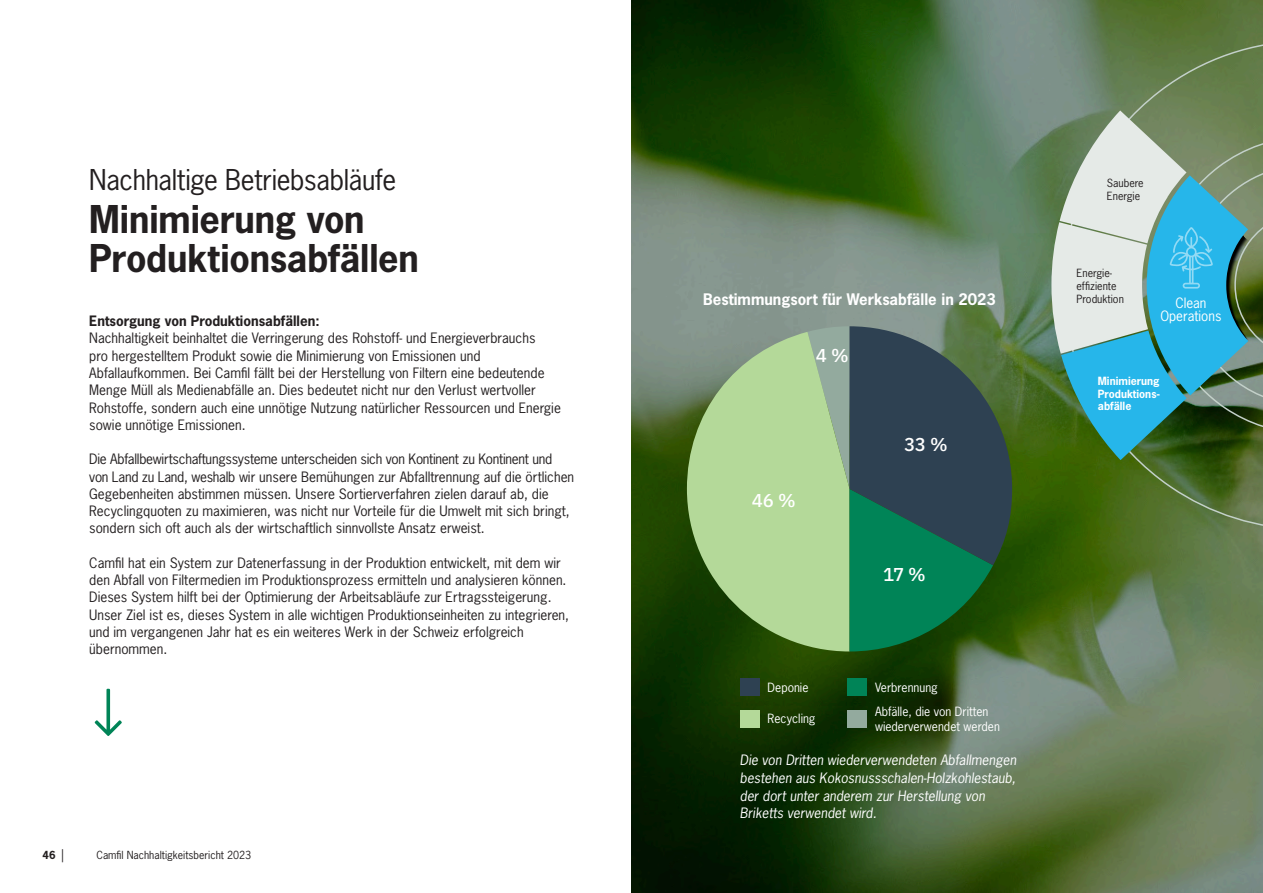
<style>
.page{position:relative;width:1263px;height:893px;background:#fff}
.page>*{position:absolute;margin:0;border:0;box-sizing:border-box;transform-origin:0 0}
.t1{font:700 36px/39px "News Gothic Std";letter-spacing:-.005em;color:#231f20}
.t2{font:27px "News Gothic Std";letter-spacing:-.015em;color:#231f20}
.t3{font:18.6px "IBM Plex Sans Medm";color:#fff}
.t4{font:700 15px "News Gothic Std";color:#fff}
.t5{font:13.5px/17.2px "News Gothic Std";color:#231f20}
.t6{font:italic 13.5px/18px "News Gothic Std";color:#fff}
.t7{font:700 13.5px "News Gothic Std";color:#231f20}
.t8{font:13.35px/13.4px "News Gothic Std";color:#fff;text-align:center}
.t9{font:12px/15px "News Gothic Std";color:#fff}
.t10{font:10.65px/12.8px "News Gothic Std";color:#231f20}
.t11{font:700 10.65px/12.8px "News Gothic Std";color:#fff;text-align:justify}
.t12{font:10.5px "News Gothic Std";color:#231f20}
.t13{font:700 10.5px "News Gothic Std";color:#231f20}
.s1{font-weight:400;font-size:13.2px}
</style>
<div class="page">
<img style="left:631px;top:0;width:632px;height:893px">
<svg style="left:1062px;top:40px;width:201px;height:491px;background:#59763c"></svg>
<svg style="left:1051px;top:110px;width:212px;height:350px;background:#6da6a3"></svg>
<div style="left:740px;top:678px;width:19px;height:18px;background:#2e4152"></div>
<div style="left:847px;top:678px;width:19px;height:18px;background:#008457"></div>
<div style="left:740px;top:710px;width:19px;height:18px;background:#b4d999"></div>
<div style="left:847px;top:710px;width:19px;height:18px;background:#93aa9e"></div>
<svg style="left:687px;top:332px;width:120px;height:319px;background:#94b77d"></svg>
<svg style="left:807px;top:326px;width:205px;height:325px;background:#40715a"></svg>
<p class="t2" style="left:89px;top:162px;width:309px">Nachhaltige Betriebsabläufe</p>
<p class="t1" style="left:89px;top:199px;width:331px">Minimierung von<br>Produktionsabfällen</p>
<p class="t7" style="left:89px;top:312px;width:232px">Entsorgung von Produktionsabfällen:</p>
<p class="t5" style="left:89px;top:330px;width:473px">Nachhaltigkeit beinhaltet die Verringerung des Rohstoff- und Energieverbrauchs<br>pro hergestelltem Produkt sowie die Minimierung von Emissionen und Abfallaufkommen. Bei Camfil fällt bei der Herstellung von Filtern eine bedeutende Menge Müll als Medienabfälle an. Dies bedeutet nicht nur den Verlust wertvoller Rohstoffe, sondern auch eine unnötige Nutzung natürlicher Ressourcen und Energie sowie unnötige Emissionen.</p>
<p class="t5" style="left:89px;top:450px;width:486px">Die Abfallbewirtschaftungssysteme unterscheiden sich von Kontinent zu Kontinent und von Land zu Land, weshalb wir unsere Bemühungen zur Abfalltrennung auf die örtlichen Gegebenheiten abstimmen müssen. Unsere Sortierverfahren zielen darauf ab, die Recyclingquoten zu maximieren, was nicht nur Vorteile für die Umwelt mit sich bringt, sondern sich oft auch als der wirtschaftlich sinnvollste Ansatz erweist.</p>
<p class="t5" style="left:89px;top:554px;width:481px">Camfil hat ein System zur Datenerfassung in der Produktion entwickelt, mit dem wir den Abfall von Filtermedien im Produktionsprozess ermitteln und analysieren können.<br>Dieses System hilft bei der Optimierung der Arbeitsabläufe zur Ertragssteigerung.<br>Unser Ziel ist es, dieses System in alle wichtigen Produktionseinheiten zu integrieren, und im vergangenen Jahr hat es ein weiteres Werk in der Schweiz erfolgreich übernommen.</p>
<p class="t13" style="left:43px;top:848px;width:23px">46 <span class="s1">|</span></p>
<p class="t12" style="left:97px;top:848px;width:156px">Camfil Nachhaltigkeitsbericht 2023</p>
<p class="t4" style="left:703px;top:289px;width:294px">Bestimmungsort für Werksabfälle in 2023</p>
<p class="t3" style="left:816px;top:341px;width:34px">4 %</p>
<p class="t3" style="left:752px;top:486px;width:45px">46 %</p>
<p class="t3" style="left:904px;top:429px;width:45px">33 %</p>
<p class="t3" style="left:883px;top:560px;width:44px">17 %</p>
<p class="t9" style="left:768px;top:680px;width:42px">Deponie</p>
<p class="t9" style="left:875px;top:680px;width:64px">Verbrennung</p>
<p class="t9" style="left:768px;top:711px;width:49px">Recycling</p>
<p class="t9" style="left:875px;top:704px;width:126px">Abfälle, die von Dritten wiederverwendet werden</p>
<p class="t6" style="left:740px;top:751px;width:278px">Die von Dritten wiederverwendeten Abfallmengen bestehen aus Kokosnussschalen-Holzkohlestaub, der dort unter anderem zur Herstellung von Briketts verwendet wird.</p>
<p class="t10" style="left:1107px;top:177px;width:38px">Saubere<br>Energie</p>
<p class="t10" style="left:1076px;top:267px;width:49px">Energie&shy;effiziente<br>Produktion</p>
<p class="t8" style="left:1160px;top:296px;width:63px">Clean<br>Operations</p>
<p class="t11" style="left:1098px;top:374px;width:64px">Minimierung Produktions&shy;abfälle</p>
</div>
